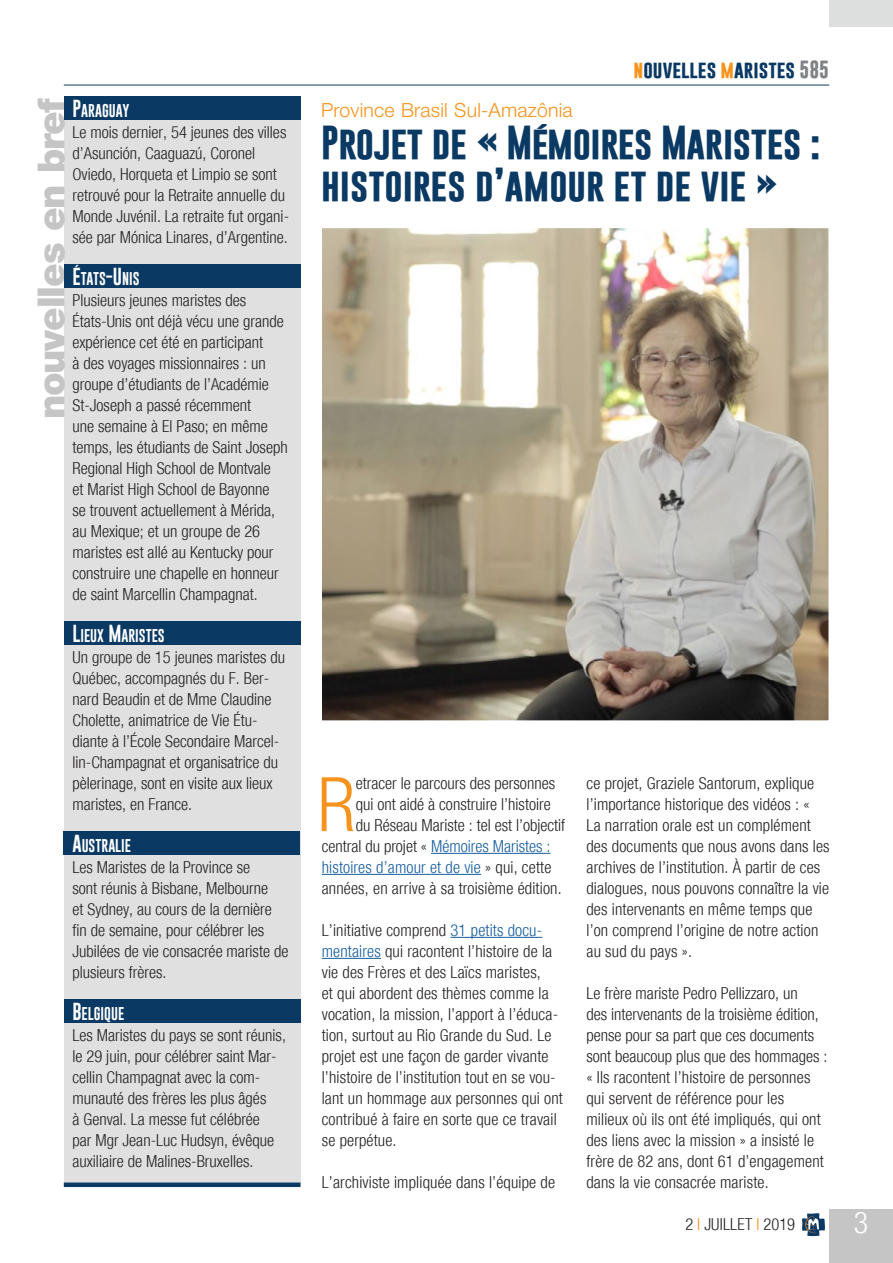
<style>
.page{position:relative;width:893px;height:1263px;background:#fff}
.page>*{position:absolute;margin:0;border:0;box-sizing:border-box;transform-origin:0 0}
.Testo_sinEspacio{font:300 condensed 75.3px "Helvetica Neue";color:#f7931d}
.Titolo{font:900 37.5px "Helvetica Neue";letter-spacing:-.03em;color:#c4c5c4}
.Titolo-2{font:700 34.5px/42px "Gobold";letter-spacing:-.01em;color:#0a3963}
.t1{font:300 condensed 30px "Helvetica Neue";color:#fff}
.sommario{font:300 19.5px "Helvetica Neue";letter-spacing:.01em;color:#f7931d}
.t2{font:700 18px "Gobold";color:#0a3963}
.Testo_sinEspacio-2{font:300 condensed 16.5px/21px "Helvetica Neue";color:#231f20}
.Testo_sinEspacio-3{font:300 condensed 16.5px "Helvetica Neue";color:#175d9e}
.Testo_sinEspacio-4{font:13.5px "Gobold";color:#fff}
.s1{font-size:18px}
.s2{color:#f7931d}
.s3{color:#808285}
.s4{color:#231f20}
.s5{color:#175d9e}
</style>
<div class="page">
<div style="left:829px;top:1209px;width:64px;height:54px;background:#c4c5c4"></div>
<hr style="left:64px;top:85px;width:765px;height:1px;background:#0a3963">
<svg style="left:802px;top:1213px;width:23px;height:23px"></svg>
<div style="left:829px;top:0;width:64px;height:27px;background:#dddede"></div>
<div style="left:64px;top:96px;width:236px;height:1089px;background:#dfe0df"></div>
<div style="left:64px;top:1182px;width:236px;height:5px;background:#0a3963"></div>
<div style="left:64px;top:96px;width:236px;height:24px;background:#0a3963"></div>
<div style="left:64px;top:264px;width:236px;height:24px;background:#0a3963"></div>
<div style="left:64px;top:831px;width:236px;height:24px;background:#0a3963"></div>
<div style="left:64px;top:999px;width:236px;height:24px;background:#0a3963"></div>
<div style="left:64px;top:621px;width:236px;height:24px;background:#0a3963"></div>
<hr style="left:431px;top:853px;width:119px;height:1px;background:#175d9e">
<hr style="left:322px;top:874px;width:159px;height:1px;background:#175d9e">
<hr style="left:451px;top:937px;width:91px;height:1px;background:#175d9e">
<hr style="left:322px;top:958px;width:59px;height:1px;background:#175d9e">
<img style="left:323px;top:229px;width:504px;height:490px">
<div style="left:316px;top:222px;width:518px;height:504px;border:6px solid #fff"></div>
<p class="Titolo" style="left:29px;top:419px;width:323px;rotate:-90deg">nouvelles en bref</p>
<p class="Testo_sinEspacio-4" style="left:72px;top:102px;width:58px"><span class="s1">P</span>ARAGUAY</p>
<p class="Testo_sinEspacio-2" style="left:72px;top:122px;width:218px">Le mois dernier, 54 jeunes des villes d’Asunción, Caaguazú, Coronel Oviedo, Horqueta et Limpio se sont retrouvé pour la Retraite annuelle du Monde Juvénil. La retraite fut organi&shy;sée par Mónica Linares, d’Argentine.</p>
<p class="Testo_sinEspacio-4" style="left:72px;top:270px;width:67px"><span class="s1">É</span>TATS<span class="s1">-U</span> NIS</p>
<p class="Testo_sinEspacio-2" style="left:72px;top:290px;width:217px">Plusieurs jeunes maristes des<br>États-Unis ont déjà vécu une grande expérience cet été en participant<br>à des voyages missionnaires : un groupe d’étudiants de l’Académie<br>St-Joseph a passé récemment<br>une semaine à El Paso; en même temps, les étudiants de Saint Joseph<br>Regional High School de Montvale<br>et Marist High School de Bayonne<br>se trouvent actuellement à Mérida, au Mexique; et un groupe de 26 maristes est allé au Kentucky pour construire une chapelle en honneur de saint Marcellin Champagnat.</p>
<p class="Testo_sinEspacio-4" style="left:72px;top:627px;width:92px"><span class="s1">L</span>IEUX <span class="s1">M</span>ARISTES</p>
<p class="Testo_sinEspacio-2" style="left:72px;top:647px;width:214px">Un groupe de 15 jeunes maristes du<br>Québec, accompagnés du F. Ber&shy;nard Beaudin et de Mme Claudine<br>Cholette, animatrice de Vie Étu&shy;diante à l’École Secondaire Marcel&shy;lin-Champagnat et organisatrice du pèlerinage, sont en visite aux lieux maristes, en France.</p>
<p class="Testo_sinEspacio-4" style="left:72px;top:837px;width:60px"><span class="s1">A</span>USTRALIE</p>
<p class="Testo_sinEspacio-2" style="left:72px;top:857px;width:217px">Les Maristes de la Province se<br>sont réunis à Bisbane, Melbourne<br>et Sydney, au cours de la dernière fin de semaine, pour célébrer les<br>Jubilées de vie consacrée mariste de plusieurs frères.</p>
<p class="Testo_sinEspacio-4" style="left:72px;top:1005px;width:53px"><span class="s1">B</span>ELGIQUE</p>
<p class="Testo_sinEspacio-2" style="left:72px;top:1025px;width:215px">Les Maristes du pays se sont réunis, le 29 juin, pour célébrer saint Mar&shy;cellin Champagnat avec la com&shy;munauté des frères les plus âgés<br>à Genval. La messe fut célébrée<br>par Mgr Jean-Luc Hudsyn, évêque auxiliaire de Malines-Bruxelles.</p>
<p class="t2" style="left:634px;top:57px;width:197px"><span class="s2">n</span>ouvelles <span class="s2">m</span>aristes <span class="s3">585</span></p>
<p class="sommario" style="left:321px;top:98px;width:253px">Province Brasil Sul-Amazônia</p>
<p class="Titolo-2" style="left:321px;top:122px;width:501px">Projet de « Mémoires Maristes : histoires d’amour et de vie »</p>
<p class="Testo_sinEspacio" style="left:318px;top:761px;width:39px">R</p>
<p class="Testo_sinEspacio-2" style="left:356px;top:773px;width:201px">etracer le parcours des personnes</p>
<p class="Testo_sinEspacio-2" style="left:356px;top:794px;width:196px">qui ont aidé à construire l’histoire</p>
<p class="Testo_sinEspacio-2" style="left:356px;top:815px;width:211px">du Réseau Mariste : tel est l’objectif</p>
<p class="Testo_sinEspacio-3" style="left:322px;top:837px;width:230px"><span class="s4">central du projet «</span> Mémoires Maristes :</p>
<p class="Testo_sinEspacio-3" style="left:322px;top:858px;width:231px">histoires d’amour et de vie <span class="s4">» qui, cette</span></p>
<p class="Testo_sinEspacio-2" style="left:322px;top:878px;width:241px">années, en arrive à sa troisième édition.</p>
<p class="Testo_sinEspacio-2" style="left:322px;top:920px;width:243px">L’initiative comprend <span class="s5">31 petits docu&shy;mentaires</span> qui racontent l’histoire de la vie des Frères et des Laïcs maristes,<br>et qui abordent des thèmes comme la vocation, la mission, l’apport à l’éduca&shy;tion, surtout au Rio Grande du Sud. Le projet est une façon de garder vivante l’histoire de l’institution tout en se vou&shy;lant un hommage aux personnes qui ont contribué à faire en sorte que ce travail se perpétue.</p>
<p class="Testo_sinEspacio-2" style="left:322px;top:1172px;width:235px">L’archiviste impliquée dans l’équipe de</p>
<p class="Testo_sinEspacio-2" style="left:586px;top:773px;width:245px">ce projet, Graziele Santorum, explique l’importance historique des vidéos : «<br>La narration orale est un complément des documents que nous avons dans les archives de l’institution. À partir de ces dialogues, nous pouvons connaître la vie des intervenants en même temps que l’on comprend l’origine de notre action au sud du pays ».</p>
<p class="Testo_sinEspacio-2" style="left:586px;top:983px;width:242px">Le frère mariste Pedro Pellizzaro, un<br>des intervenants de la troisième édition, pense pour sa part que ces documents sont beaucoup plus que des hommages : « Ils racontent l’histoire de personnes qui servent de référence pour les milieux où ils ont été impliqués, qui ont des liens avec la mission » a insisté le frère de 82 ans, dont 61 d’engagement dans la vie consacrée mariste.</p>
<p class="Testo_sinEspacio-2" style="left:685px;top:1214px;width:111px">2 <span class="s2">I</span> JUILLET <span class="s2">I</span> 2019</p>
<h3 class="t1" style="left:854px;top:1205px;width:16px">3</h3>
</div>
